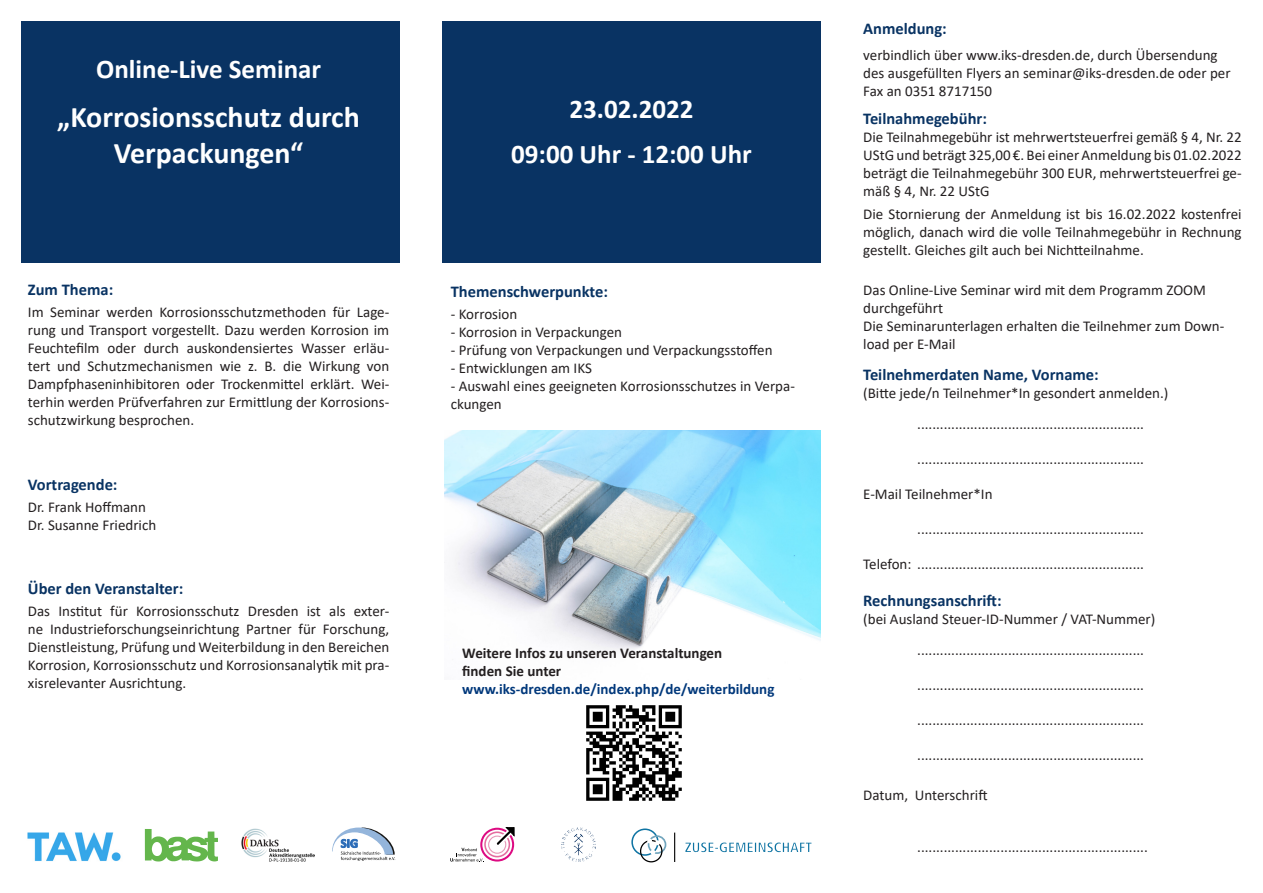
<style>
.page{position:relative;width:1263px;height:893px;background:#fff}
.page>*{position:absolute;margin:0;border:0;box-sizing:border-box;transform-origin:0 0}
.t1{font:700 30px/36px "Calibri";color:#fff;text-align:center}
.t2{font:700 27px "Calibri";color:#fff}
.t3{font:700 16.5px "Calibri";color:#093363}
.t4{font:15px/18px "Calibri";color:#231f20}
.t5{font:700 15px "Calibri";color:#231f20}
.t6{font:700 15px "Calibri";color:#00387b}
</style>
<div class="page">
<div style="left:21px;top:21px;width:379px;height:242px;background:#093363"></div>
<div style="left:442px;top:21px;width:379px;height:242px;background:#093363"></div>
<img style="left:445px;top:431px;width:376px;height:223px">
<svg style="left:332px;top:827px;width:64px;height:34px"></svg>
<img style="left:27px;top:832px;width:94px;height:29px">
<svg style="left:450px;top:848px;width:34px;height:14px"></svg>
<div style="left:480px;top:828px;width:34px;height:33px;border:2px solid #dd0b82;border-radius:50%"></div>
<div style="left:484px;top:831px;width:26px;height:26px;border:2px solid #e46d9f;border-radius:50%"></div>
<div style="left:488px;top:835px;width:18px;height:19px;border:1px solid #e698b7;border-radius:50%"></div>
<svg style="left:493px;top:827px;width:21px;height:22px"></svg>
<div style="left:631px;top:828px;width:28px;height:28px;border:2px solid #0f74a3;border-radius:50%"></div>
<div style="left:648px;top:835px;width:18px;height:19px;border:2px solid #71a5bd;border-radius:50%"></div>
<div style="left:640px;top:840px;width:22px;height:22px;border:1px solid #000;border-radius:50%"></div>
<svg style="left:647px;top:838px;width:13px;height:17px"></svg>
<svg style="left:685px;top:842px;width:126px;height:10px"></svg>
<svg style="left:674px;top:833px;width:1px;height:29px"></svg>
<img style="left:241px;top:828px;width:74px;height:34px">
<img style="left:586px;top:705px;width:96px;height:96px">
<svg style="left:145px;top:829px;width:73px;height:32px"></svg>
<img style="left:562px;top:827px;width:34px;height:35px">
<p class="t2" style="left:96px;top:50px;width:226px">Online-Live Seminar</p>
<p class="t1" style="left:57px;top:99px;width:304px">„Korrosionsschutz durch<br>Verpackungen“</p>
<p class="t3" style="left:28px;top:278px;width:87px">Zum Thema:</p>
<p class="t4" style="left:28px;top:303px;width:363px;text-align:justify">Im Seminar werden Korrosionsschutzmethoden für Lage&shy;rung und Transport vorgestellt. Dazu werden Korrosion im Feuchtefilm oder durch auskondensiertes Wasser erläu&shy;tert und Schutzmechanismen wie z. B. die Wirkung von Dampfphaseninhibitoren oder Trockenmittel erklärt. Wei&shy;terhin werden Prüfverfahren zur Ermittlung der Korrosions&shy;schutzwirkung besprochen.</p>
<p class="t3" style="left:28px;top:472px;width:91px">Vortragende:</p>
<p class="t4" style="left:28px;top:497px;width:120px">Dr. Frank Hoffmann</p>
<p class="t4" style="left:28px;top:515px;width:130px">Dr. Susanne Friedrich</p>
<p class="t3" style="left:28px;top:577px;width:157px">Über den Veranstalter:</p>
<p class="t4" style="left:28px;top:602px;width:363px;text-align:justify">Das Institut für Korrosionsschutz Dresden ist als exter&shy;ne Industrieforschungseinrichtung Partner für Forschung, Dienstleistung, Prüfung und Weiterbildung in den Bereichen Korrosion, Korrosionsschutz und Korrosionsanalytik mit pra&shy;xisrelevanter Ausrichtung.</p>
<p class="t2" style="left:569px;top:90px;width:125px">23.02.2022</p>
<p class="t2" style="left:511px;top:135px;width:242px">09:00 Uhr - 12:00 Uhr</p>
<p class="t3" style="left:451px;top:279px;width:159px">Themenschwerpunkte:</p>
<p class="t4" style="left:451px;top:304px;width:68px">- Korrosion</p>
<p class="t4" style="left:451px;top:322px;width:173px">- Korrosion in Verpackungen</p>
<p class="t4" style="left:451px;top:340px;width:323px">- Prüfung von Verpackungen und Verpackungsstoffen</p>
<p class="t4" style="left:451px;top:358px;width:143px">- Entwicklungen am IKS</p>
<p class="t4" style="left:451px;top:376px;width:346px">- Auswahl eines geeigneten Korrosionsschutzes in Verpa&shy;ckungen</p>
<p class="t5" style="left:462px;top:643px;width:261px">Weitere Infos zu unseren Veranstaltungen</p>
<p class="t5" style="left:462px;top:661px;width:100px">finden Sie unter</p>
<p class="t6" style="left:462px;top:679px;width:314px">www.iks-dresden.de/index.php/de/weiterbildung</p>
<p class="t3" style="left:863px;top:16px;width:85px">Anmeldung:</p>
<p class="t4" style="left:863px;top:46px;width:369px">verbindlich über www.iks-dresden.de, durch Übersendung des ausgefüllten Flyers an seminar@iks-dresden.de oder per<br>Fax an 0351 8717150</p>
<p class="t3" style="left:863px;top:107px;width:125px">Teilnahmegebühr:</p>
<p class="t4" style="left:863px;top:128px;width:380px;text-align:justify">Die Teilnahmegebühr ist mehrwertsteuerfrei gemäß § 4, Nr. 22<br>UStG und beträgt 325,00 €. Bei einer Anmeldung bis 01.02.2022 beträgt die Teilnahmegebühr 300 EUR, mehrwertsteuerfrei ge&shy;mäß § 4, Nr. 22 UStG</p>
<p class="t4" style="left:863px;top:204px;width:380px;text-align:justify">Die Stornierung der Anmeldung ist bis 16.02.2022 kostenfrei möglich, danach wird die volle Teilnahmegebühr in Rechnung gestellt. Gleiches gilt auch bei Nichtteilnahme.</p>
<p class="t4" style="left:863px;top:281px;width:344px">Das Online-Live Seminar wird mit dem Programm ZOOM durchgeführt</p>
<p class="t4" style="left:863px;top:317px;width:363px">Die Seminarunterlagen erhalten die Teilnehmer zum Down&shy;load per E-Mail</p>
<p class="t3" style="left:863px;top:363px;width:237px">Teilnehmerdaten Name, Vorname:</p>
<p class="t4" style="left:863px;top:384px;width:307px">(Bitte jede/n Teilnehmer*In gesondert anmelden.)</p>
<p class="t4" style="left:917px;top:415px;width:228px">............................................................</p>
<p class="t4" style="left:917px;top:450px;width:228px">............................................................</p>
<p class="t4" style="left:863px;top:485px;width:131px">E-Mail Teilnehmer*In</p>
<p class="t4" style="left:917px;top:520px;width:228px">............................................................</p>
<p class="t4" style="left:863px;top:555px;width:282px">Telefon: ............................................................</p>
<p class="t3" style="left:863px;top:589px;width:140px">Rechnungsanschrift:</p>
<p class="t4" style="left:863px;top:609px;width:294px">(bei Ausland Steuer-ID-Nummer / VAT-Nummer)</p>
<p class="t4" style="left:917px;top:640px;width:228px">............................................................</p>
<p class="t4" style="left:917px;top:675px;width:228px">............................................................</p>
<p class="t4" style="left:917px;top:710px;width:228px">............................................................</p>
<p class="t4" style="left:917px;top:745px;width:228px">............................................................</p>
<p class="t4" style="left:863px;top:785px;width:126px">Datum, Unterschrift</p>
<p class="t4" style="left:917px;top:837px;width:232px">.............................................................</p>
</div>
